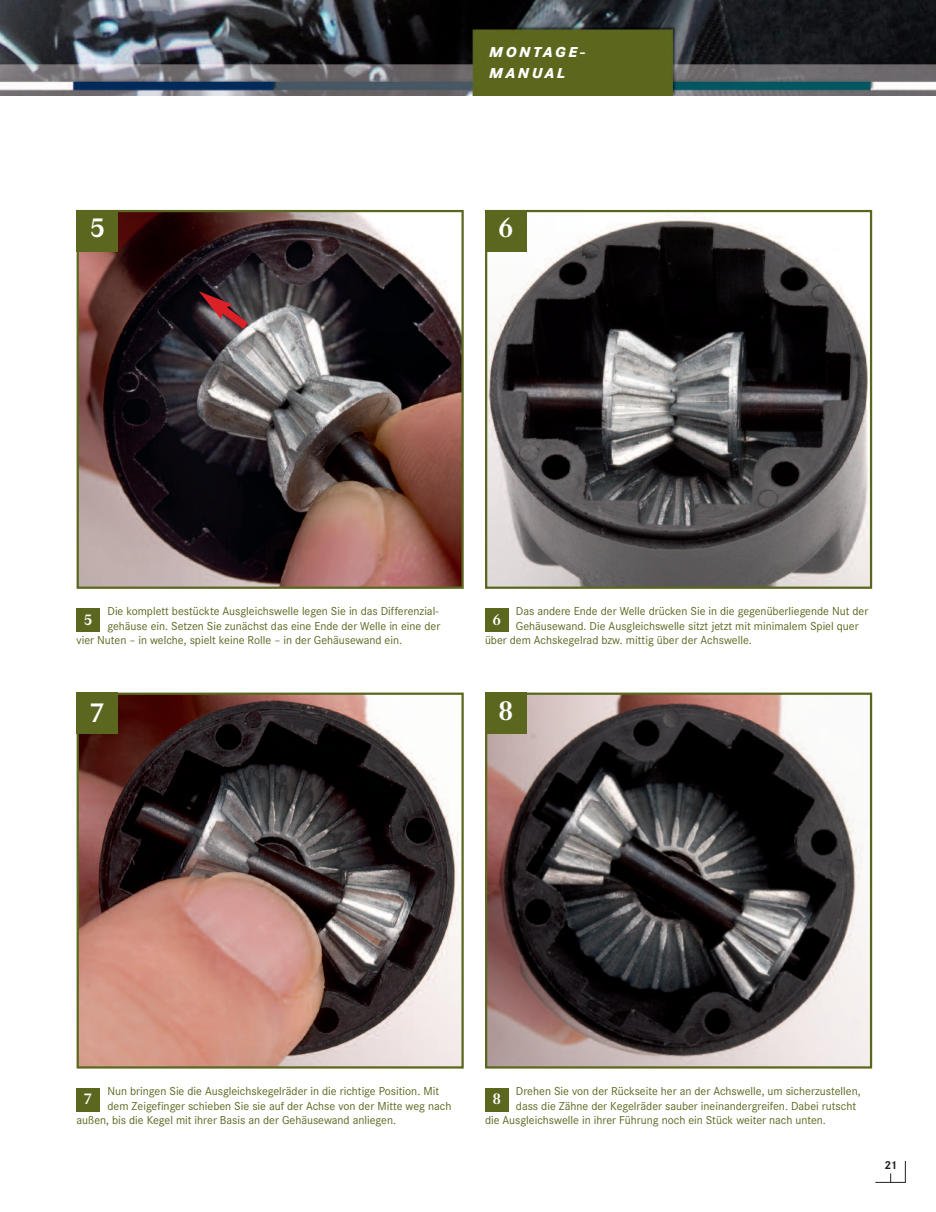
<style>
.page{position:relative;width:936px;height:1212px;background:#fff}
.page>*{position:absolute;margin:0;border:0;box-sizing:border-box;transform-origin:0 0}
.t1{font:700 28.5px "Corporate A";color:#fff}
.t2{font:700 16.05px "Corporate A";color:#fff}
.t3{font:italic 800 15px/21px "Corporate S";letter-spacing:.18em;color:#fff}
.t4{font:12px "Corporate S";color:#5b671e}
.t5{font:700 12px "Corporate S";color:#231f20}
</style>
<div class="page">
<img style="left:0;top:0;width:935px;height:96px">
<svg style="left:904px;top:1161px;width:1px;height:21px"></svg>
<hr style="left:875px;top:1182px;width:30px;height:1px;background:#231f20">
<img style="left:80px;top:213px;width:380px;height:373px">
<div style="left:77px;top:210px;width:386px;height:379px;border:2px solid #5b671e"></div>
<div style="left:77px;top:210px;width:41px;height:42px;background:#5b671e"></div>
<img style="left:488px;top:213px;width:381px;height:373px">
<div style="left:485px;top:210px;width:387px;height:379px;border:2px solid #5b671e"></div>
<div style="left:485px;top:210px;width:41px;height:42px;background:#5b671e"></div>
<img style="left:80px;top:695px;width:380px;height:370px">
<div style="left:77px;top:692px;width:386px;height:376px;border:2px solid #5b671e"></div>
<div style="left:77px;top:692px;width:41px;height:42px;background:#5b671e"></div>
<img style="left:488px;top:695px;width:381px;height:370px">
<div style="left:485px;top:692px;width:387px;height:376px;border:2px solid #5b671e"></div>
<div style="left:485px;top:692px;width:41px;height:42px;background:#5b671e"></div>
<div style="left:77px;top:1088px;width:23px;height:23px;background:#5b671e"></div>
<div style="left:485px;top:1088px;width:23px;height:23px;background:#5b671e"></div>
<div style="left:77px;top:608px;width:23px;height:23px;background:#5b671e"></div>
<div style="left:485px;top:608px;width:23px;height:23px;background:#5b671e"></div>
<svg style="left:199px;top:291px;width:57px;height:45px;background:#6f494e"></svg>
<p class="t3" style="left:489px;top:41px;width:97px">MONTAGE-<br>MANUAL</p>
<h1 class="t1" style="left:90px;top:211px;width:17px">5</h1>
<h1 class="t1" style="left:498px;top:211px;width:17px">6</h1>
<p class="t4" style="left:107px;top:604px;width:332px">Die komplett bestückte Ausgleichswelle legen Sie in das Differenzial-</p>
<p class="t4" style="left:107px;top:618px;width:334px">gehäuse ein. Setzen Sie zunächst das eine Ende der Welle in eine der</p>
<p class="t4" style="left:77px;top:633px;width:327px">vier Nuten – in welche, spielt keine Rolle – in der Gehäusewand ein.</p>
<h2 class="t2" style="left:84px;top:610px;width:10px">5</h2>
<p class="t4" style="left:516px;top:604px;width:354px">Das andere Ende der Welle drücken Sie in die gegenüberliegende Nut der</p>
<p class="t4" style="left:516px;top:618px;width:344px">Gehäusewand. Die Ausgleichswelle sitzt jetzt mit minimalem Spiel quer</p>
<p class="t4" style="left:485px;top:633px;width:268px">über dem Achskegelrad bzw. mittig über der Achswelle.</p>
<h2 class="t2" style="left:492px;top:610px;width:10px">6</h2>
<h1 class="t1" style="left:90px;top:696px;width:17px">7</h1>
<h1 class="t1" style="left:498px;top:693px;width:17px">8</h1>
<p class="t4" style="left:107px;top:1084px;width:333px">Nun bringen Sie die Ausgleichskegelräder in die richtige Position. Mit</p>
<p class="t4" style="left:107px;top:1098px;width:345px">dem Zeigefinger schieben Sie sie auf der Achse von der Mitte weg nach</p>
<p class="t4" style="left:77px;top:1112px;width:321px">außen, bis die Kegel mit ihrer Basis an der Gehäusewand anliegen.</p>
<h2 class="t2" style="left:84px;top:1089px;width:10px">7</h2>
<p class="t4" style="left:516px;top:1084px;width:346px">Drehen Sie von der Rückseite her an der Achswelle, um sicherzustellen,</p>
<p class="t4" style="left:516px;top:1098px;width:342px">dass die Zähne der Kegelräder sauber ineinandergreifen. Dabei rutscht</p>
<p class="t4" style="left:485px;top:1112px;width:342px">die Ausgleichswelle in ihrer Führung noch ein Stück weiter nach unten.</p>
<h2 class="t2" style="left:492px;top:1089px;width:10px">8</h2>
<p class="t5" style="left:884px;top:1158px;width:14px">21</p>
</div>
